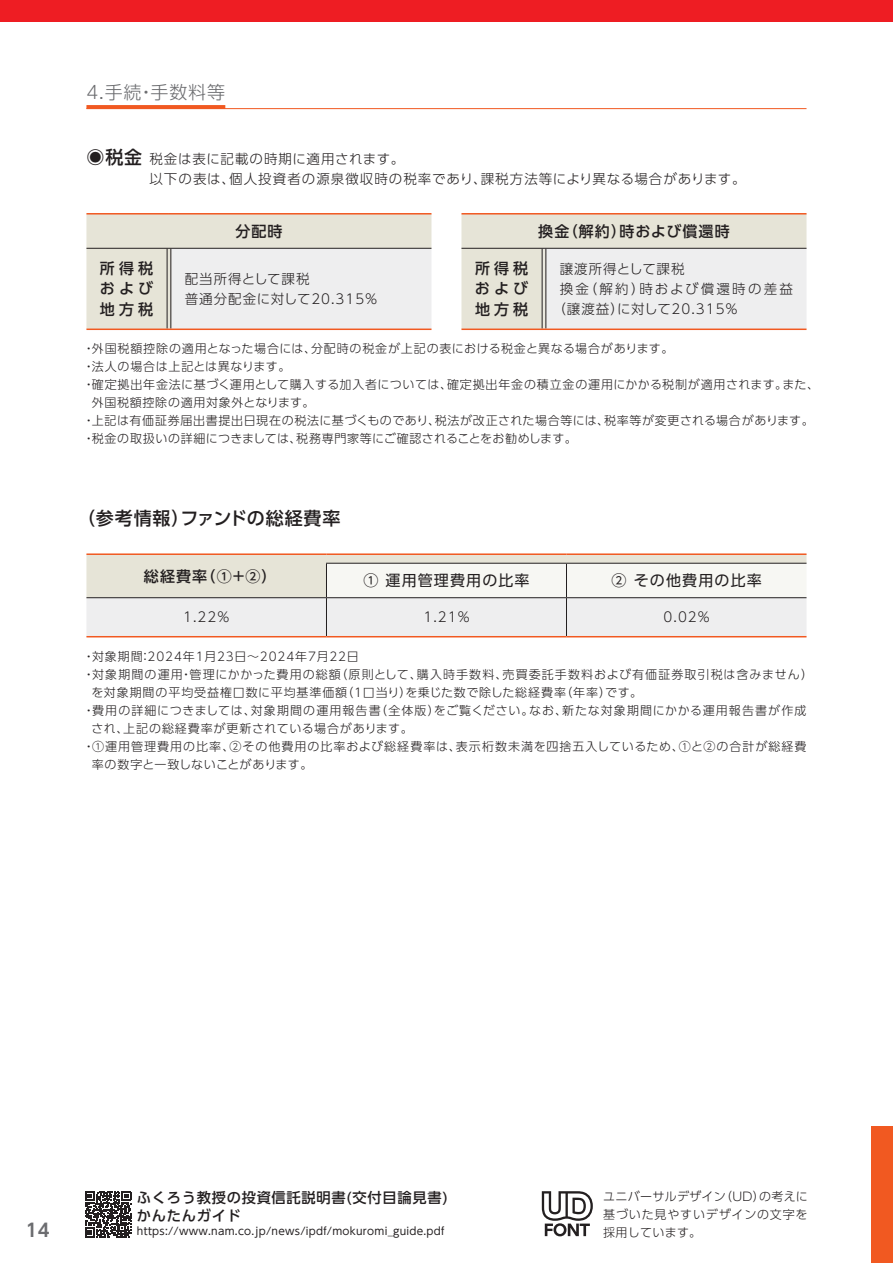
<style>
.page{position:relative;width:893px;height:1263px;background:#fff}
.page>*{position:absolute;margin:0;border:0;box-sizing:border-box;transform-origin:0 0}
.t1{font:500 18px "UD Shin Go Pro";letter-spacing:.05em;color:#231f20}
.t2{font:300 18px "UD Shin Go Pro";letter-spacing:.05em;color:#6c6d70}
.t3{font:700 18px "UD Shin Go Pro De";color:#6c6d70}
.t4{font:500 15px/20.2px "UD Shin Go Pro";letter-spacing:.075em;color:#231f20;text-align:justify}
.t5{font:15px "UD Shin Go Pro";letter-spacing:.075em;color:#231f20}
.t6{font:500 14.25px/18px "UD Shin Go Pro";letter-spacing:.05em;color:#231f20}
.t7{font:300 13.5px/20.2px "UD Shin Go Pro";letter-spacing:.075em;color:#231f20}
.t8{font:300 13.5px "UD Shin Go Pro";letter-spacing:.165em;color:#231f20}
.t9{font:300 12px/18px "UD Shin Go Pro";letter-spacing:.06em;color:#231f20;text-align:justify}
.t10{font:300 12px "UD Shin Go Pro";letter-spacing:.09em;color:#231f20}
.t11{font:300 12px "UD Shin Go Pro";letter-spacing:.085em;color:#231f20}
.t12{font:300 12px "UD Shin Go Pro";letter-spacing:.03em;color:#231f20}
.t13{font:300 12px "UD Shin Go Pro";letter-spacing:.015em;color:#231f20}
.t14{font:10.5px "UD Shin Go Pro";letter-spacing:.025em;color:#231f20}
.s1{font-weight:500;font-size:18px}
</style>
<div class="page">
<div style="left:0;top:0;width:893px;height:21px;background:#ee1d23"></div>
<div style="left:86px;top:214px;width:720px;height:115px;background:#e6e4d7"></div>
<svg style="left:171px;top:248px;width:635px;height:81px;background:#edeceb"></svg>
<hr style="left:542px;top:249px;width:4px;height:80px;background:#ebe9df">
<hr style="left:167px;top:249px;width:4px;height:80px;background:#e6e4d7">
<hr style="left:542px;top:249px;width:1px;height:80px;background:#231f20">
<hr style="left:545px;top:249px;width:1px;height:80px;background:#231f20">
<hr style="left:167px;top:249px;width:1px;height:80px;background:#231f20">
<hr style="left:170px;top:249px;width:1px;height:80px;background:#231f20">
<hr style="left:86px;top:213px;width:83px;height:2px;background:#f15921">
<hr style="left:169px;top:213px;width:262px;height:2px;background:#f15921">
<hr style="left:86px;top:329px;width:83px;height:1px;background:#f15921">
<hr style="left:169px;top:329px;width:262px;height:1px;background:#f15921">
<hr style="left:461px;top:213px;width:83px;height:2px;background:#f15921">
<hr style="left:544px;top:213px;width:262px;height:2px;background:#f15921">
<hr style="left:461px;top:329px;width:83px;height:1px;background:#f15921">
<hr style="left:544px;top:329px;width:262px;height:1px;background:#f15921">
<hr style="left:86px;top:248px;width:83px;height:1px;background:#231f20">
<hr style="left:169px;top:248px;width:262px;height:1px;background:#231f20">
<hr style="left:461px;top:248px;width:83px;height:1px;background:#231f20">
<hr style="left:544px;top:248px;width:262px;height:1px;background:#231f20">
<svg style="left:86px;top:555px;width:720px;height:81px"></svg>
<hr style="left:326px;top:598px;width:1px;height:38px;background:#231f20">
<hr style="left:566px;top:598px;width:1px;height:38px;background:#231f20">
<hr style="left:326px;top:564px;width:1px;height:33px;background:#231f20">
<hr style="left:566px;top:564px;width:1px;height:33px;background:#231f20">
<hr style="left:326px;top:563px;width:240px;height:1px;background:#231f20">
<hr style="left:566px;top:563px;width:240px;height:1px;background:#231f20">
<hr style="left:86px;top:597px;width:240px;height:1px;background:#231f20">
<hr style="left:326px;top:597px;width:240px;height:1px;background:#231f20">
<hr style="left:566px;top:597px;width:240px;height:1px;background:#231f20">
<hr style="left:86px;top:553px;width:240px;height:2px;background:#f15921">
<hr style="left:326px;top:553px;width:240px;height:2px;background:#f15921">
<hr style="left:566px;top:553px;width:240px;height:2px;background:#f15921">
<hr style="left:86px;top:636px;width:240px;height:1px;background:#f15921">
<hr style="left:326px;top:636px;width:240px;height:1px;background:#f15921">
<hr style="left:566px;top:636px;width:240px;height:1px;background:#f15921">
<svg style="left:542px;top:1191px;width:51px;height:45px"></svg>
<svg style="left:85px;top:1191px;width:46px;height:46px"></svg>
<div style="left:872px;top:1127px;width:21px;height:136px;background:#f15921"></div>
<hr style="left:86px;top:108px;width:720px;height:1px;background:#f15921">
<svg style="left:86px;top:105px;width:139px;height:4px"></svg>
<h1 class="t2" style="left:86px;top:78px;width:140px">4.手続・手数料等</h1>
<p class="t7" style="left:149px;top:148px;width:598px;text-indent:-63px"><span class="s1">◉税金</span>税金は表に記載の時期に適用されます。<br>以下の表は、個人投資者の源泉徴収時の税率であり、課税方法等により異なる場合があります。</p>
<p class="t4" style="left:235px;top:220px;width:49px">分配時</p>
<p class="t4" style="left:538px;top:220px;width:193px">換金（解約）時および償還時</p>
<p class="t4" style="left:100px;top:258px;width:55px">所得税および地方税</p>
<p class="t7" style="left:185px;top:268px;width:195px">配当所得として課税<br>普通分配金に対して20.315％</p>
<p class="t4" style="left:475px;top:258px;width:55px">所得税および地方税</p>
<p class="t7" style="left:560px;top:258px;width:126px">譲渡所得として課税</p>
<p class="t8" style="left:560px;top:278px;width:235px">換金（解約）時および償還時の差益</p>
<p class="t7" style="left:552px;top:298px;width:187px">（譲渡益）に対して20.315％</p>
<p class="t9" style="left:83px;top:339px;width:592px">・外国税額控除の適用となった場合には、分配時の税金が上記の表における税金と異なる場合があります。</p>
<p class="t9" style="left:83px;top:357px;width:209px">・法人の場合は上記とは異なります。</p>
<p class="t9" style="left:83px;top:375px;width:738px">・確定拠出年金法に基づく運用として購入する加入者については、確定拠出年金の積立金の運用にかかる税制が適用されます。また、</p>
<p class="t9" style="left:92px;top:393px;width:224px">外国税額控除の適用対象外となります。</p>
<p class="t9" style="left:83px;top:411px;width:732px">・上記は有価証券届出書提出日現在の税法に基づくものであり、税法が改正された場合等には、税率等が変更される場合があります。</p>
<p class="t12" style="left:83px;top:429px;width:495px">・税金の取扱いの詳細につきましては、税務専門家等にご確認されることをお勧めします。</p>
<h1 class="t1" style="left:77px;top:504px;width:265px">（参考情報）ファンドの総経費率</h1>
<p class="t4" style="left:144px;top:565px;width:134px">総経費率（①＋②）</p>
<p class="t5" style="left:363px;top:568px;width:168px">① 運用管理費用の比率</p>
<p class="t5" style="left:612px;top:568px;width:152px">② その他費用の比率</p>
<p class="t7" style="left:183px;top:607px;width:48px">1.22%</p>
<p class="t7" style="left:423px;top:607px;width:48px">1.21%</p>
<p class="t7" style="left:664px;top:607px;width:48px">0.02%</p>
<p class="t9" style="left:83px;top:647px;width:278px">・対象期間：2024年1月23日～2024年7月22日</p>
<p class="t10" style="left:83px;top:664px;width:732px">・対象期間の運用・管理にかかった費用の総額（原則として、購入時手数料、売買委託手数料および有価証券取引税は含みません）</p>
<p class="t9" style="left:91px;top:683px;width:552px">を対象期間の平均受益権口数に平均基準価額（１口当り）を乗じた数で除した総経費率（年率）です。</p>
<p class="t10" style="left:83px;top:700px;width:725px">・費用の詳細につきましては、対象期間の運用報告書（全体版）をご覧ください。なお、新たな対象期間にかかる運用報告書が作成</p>
<p class="t9" style="left:91px;top:719px;width:323px">され、上記の総経費率が更新されている場合があります。</p>
<p class="t11" style="left:83px;top:736px;width:725px">・①運用管理費用の比率、②その他費用の比率および総経費率は、表示桁数未満を四捨五入しているため、①と②の合計が総経費</p>
<p class="t13" style="left:92px;top:754px;width:222px">率の数字と一致しないことがあります。</p>
<h1 class="t3" style="left:26px;top:1215px;width:25px">14</h1>
<p class="t6" style="left:137px;top:1188px;width:312px">ふくろう教授の投資信託説明書(交付目論見書)かんたんガイド</p>
<p class="t14" style="left:137px;top:1223px;width:309px">https://www.nam.co.jp/news/ipdf/mokuromi_guide.pdf</p>
<p class="t9" style="left:603px;top:1186px;width:206px">ユニバーサルデザイン（UD）の考えに基づいた見やすいデザインの文字を採用しています。</p>
</div>
